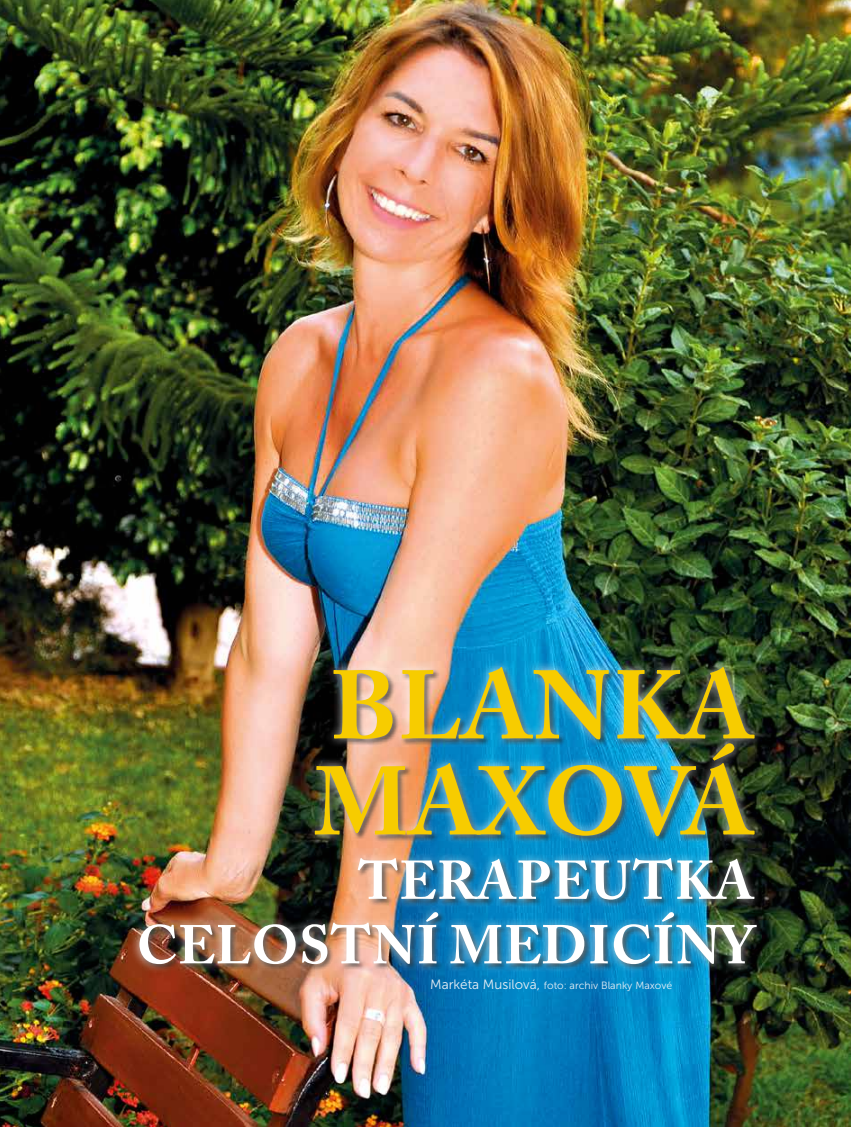
<style>
.page{position:relative;width:851px;height:1127px;background:#fff}
.page>*{position:absolute;margin:0;border:0;box-sizing:border-box;transform-origin:0 0}
.t1{font:700 96px/96px "Adobe Caslon Pro";letter-spacing:.005em;color:#f7cc00}
.t2{font:700 54px/64.5px "Adobe Caslon Pro";letter-spacing:.015em;color:#fff;text-align:right}
.t3{font:10.5px "Museo Sans 300";color:#e8eff5}
.s1{font-size:13.5px}
</style>
<div class="page">
<img style="left:0;top:0;width:850px;height:1127px">
<div style="left:130px;top:658px;width:635px;height:315px;background:#fff;opacity:.75"></div>
<h1 class="t1" style="left:314px;top:657px;width:441px">BLANKA<br>MAXOVÁ</h1>
<h2 class="t2" style="left:137px;top:848px;width:618px">TERAPEUTKA<br>CELOSTNÍ MEDICÍNY</h2>
<p class="t3" style="left:430px;top:980px;width:243px"><span class="s1">Markéta Musilová,</span> foto: archiv Blanky Maxové</p>
</div>
